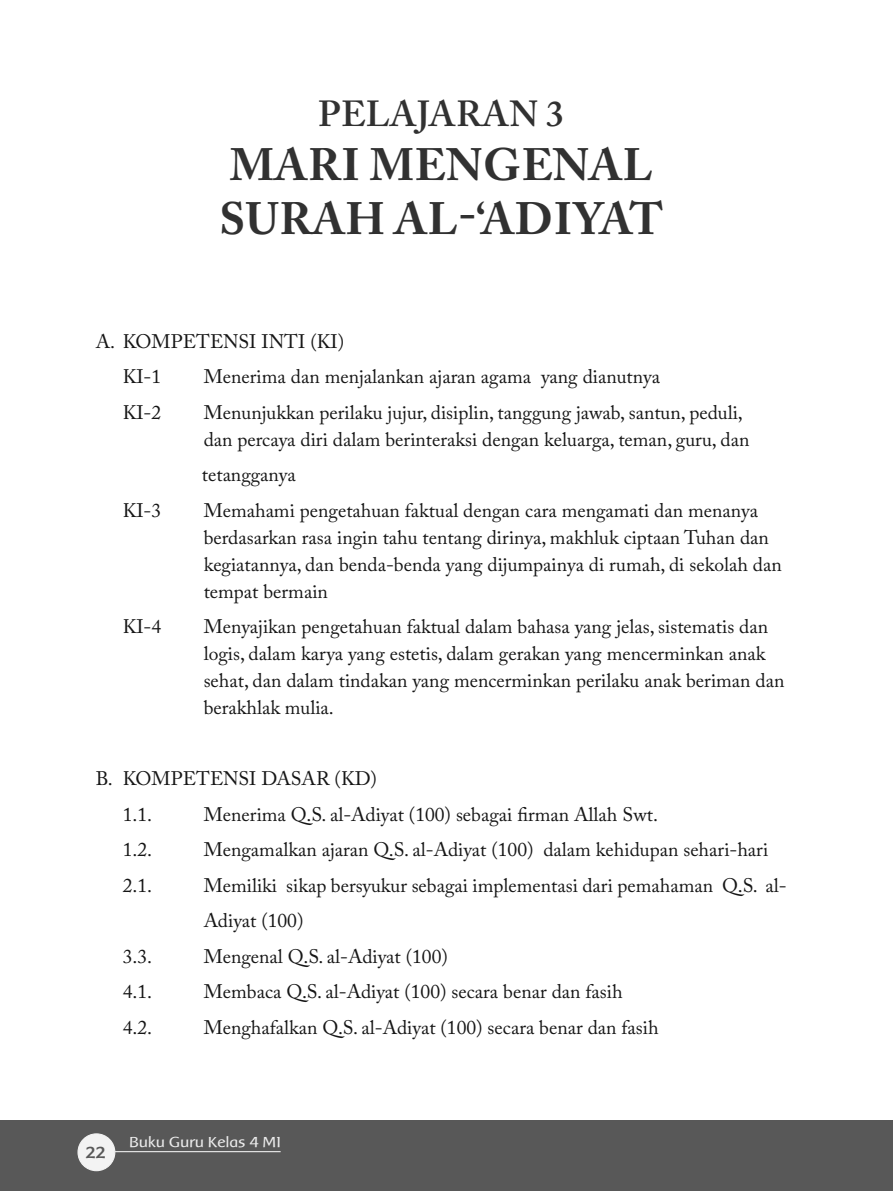
<style>
.page{position:relative;width:893px;height:1191px;background:#fff}
.page>*{position:absolute;margin:0;border:0;box-sizing:border-box;transform-origin:0 0}
.t1{font:700 45px/54px "Adobe Caslon Pro";letter-spacing:.015em;color:#313131}
.t2{font:600 36px "Adobe Caslon Pro";letter-spacing:.01em;color:#313131}
.t3{font:19.5px/27px "Adobe Caslon Pro";color:#161616}
.t4{font:700 16.5px "Baar Metanoia";color:#585858}
.t5{font:15px "Baar Metanoia";color:#ececec}
</style>
<div class="page">
<div style="left:0;top:1120px;width:893px;height:71px;background:#585858"></div>
<div style="left:78px;top:1133px;width:37px;height:37px;background:#f3f3f3;border-radius:50%"></div>
<div style="left:77px;top:1133px;width:38px;height:38px;border:1px solid #f3f3f3;border-radius:50%"></div>
<hr style="left:115px;top:1151px;width:166px;height:1px;background:#ececec">
<h2 class="t2" style="left:318px;top:93px;width:248px">PELAJARAN 3</h2>
<h1 class="t1" style="left:219px;top:137px;width:445px">MARI MENGENAL<br>SURAH AL-‘ADIYAT</h1>
<p class="t3" style="left:123px;top:326px;width:223px;line-height:35.5px;text-indent:-27px">A. KOMPETENSI INTI (KI)<br>KI-1</p>
<p class="t3" style="left:204px;top:366px;width:458px">Menerima dan menjalankan ajaran agama yang dianutnya</p>
<p class="t3" style="left:123px;top:401px;width:40px">KI-2</p>
<p class="t3" style="left:204px;top:401px;width:547px">Menunjukkan perilaku jujur, disiplin, tanggung jawab, santun, peduli, dan percaya diri dalam berinteraksi dengan keluarga, teman, guru, dan</p>
<p class="t3" style="left:202px;top:464px;width:95px">tetangganya</p>
<p class="t3" style="left:123px;top:499px;width:40px">KI-3</p>
<p class="t3" style="left:204px;top:499px;width:580px">Memahami pengetahuan faktual dengan cara mengamati dan menanya berdasarkan rasa ingin tahu tentang dirinya, makhluk ciptaan Tuhan dan kegiatannya, dan benda-benda yang dijumpainya di rumah, di sekolah dan tempat bermain</p>
<p class="t3" style="left:123px;top:616px;width:40px">KI-4</p>
<p class="t3" style="left:204px;top:616px;width:582px">Menyajikan pengetahuan faktual dalam bahasa yang jelas, sistematis dan logis, dalam karya yang estetis, dalam gerakan yang mencerminkan anak sehat, dan dalam tindakan yang mencerminkan perilaku anak beriman dan berakhlak mulia.</p>
<p class="t3" style="left:123px;top:763px;width:256px;line-height:35.5px;text-indent:-27px">B. KOMPETENSI DASAR (KD)<br>1.1.</p>
<p class="t3" style="left:204px;top:803px;width:456px">Menerima Q.S. al-Adiyat (100) sebagai firman Allah Swt.</p>
<p class="t3" style="left:123px;top:839px;width:31px">1.2.</p>
<p class="t3" style="left:204px;top:839px;width:566px">Mengamalkan ajaran Q.S. al-Adiyat (100) dalam kehidupan sehari-hari</p>
<p class="t3" style="left:123px;top:874px;width:31px">2.1.</p>
<p class="t3" style="left:204px;top:870px;width:584px;line-height:35.5px">Memiliki sikap bersyukur sebagai implementasi dari pemahaman Q.S. al-<br>Adiyat (100)</p>
<p class="t3" style="left:123px;top:945px;width:31px">3.3.</p>
<p class="t3" style="left:204px;top:945px;width:246px">Mengenal Q.S. al-Adiyat (100)</p>
<p class="t3" style="left:123px;top:981px;width:31px">4.1.</p>
<p class="t3" style="left:204px;top:981px;width:420px">Membaca Q.S. al-Adiyat (100) secara benar dan fasih</p>
<p class="t3" style="left:123px;top:1016px;width:31px">4.2.</p>
<p class="t3" style="left:204px;top:1016px;width:456px">Menghafalkan Q.S. al-Adiyat (100) secara benar dan fasih</p>
<p class="t4" style="left:86px;top:1143px;width:22px">22</p>
<p class="t5" style="left:129px;top:1134px;width:153px">Buku Guru Kelas 4 MI</p>
</div>
